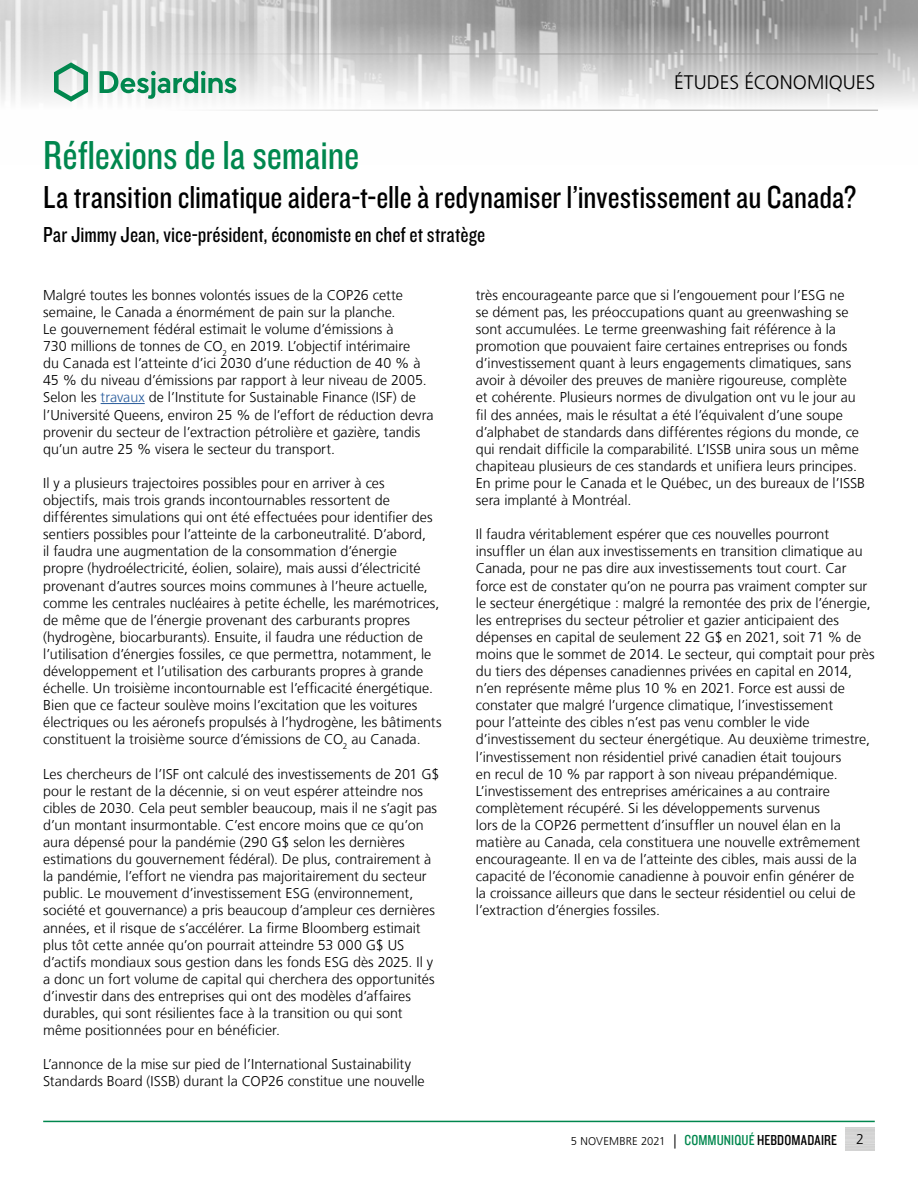
<style>
.page{position:relative;width:918px;height:1188px;background:#fff}
.page>*{position:absolute;margin:0;border:0;box-sizing:border-box;transform-origin:0 0}
.t1{font:42px "Knockout 29 Junior Ltweight";letter-spacing:-.005em;color:#00874e}
.t2{font:33px "Knockout 29 Junior Ltweight";color:#000}
.t3{font:22.5px "Knockout 29 Junior Ltweight";letter-spacing:.005em;color:#000}
.t4{font:300 19.5px "Frutiger LT";color:#000}
.t5{font:300 14.25px/17.1px "Frutiger LT";color:#000}
.t6{font:300 11.25px "Frutiger LT";letter-spacing:.01em;color:#000}
.s1{color:#275b9b}
.s2{font-size:14.25px}
.s3{font-family:"Knockout 29 Junior Ltweight";font-weight:400;font-size:15px;color:#00874e}
.s4{font-family:"Knockout 29 Junior Ltweight";font-weight:400;font-size:15px}
</style>
<div class="page">
<img style="left:0;top:0;width:918px;height:110px">
<hr style="left:0;top:54px;width:878px;height:1px;background:#9d9d9c">
<hr style="left:0;top:110px;width:878px;height:1px;background:#9d9d9c">
<svg style="left:54px;top:62px;width:34px;height:40px"></svg>
<svg style="left:100px;top:71px;width:136px;height:28px"></svg>
<hr style="left:43px;top:1121px;width:832px;height:1px;background:#00874e">
<hr style="left:101px;top:403px;width:44px;height:1px;background:#275b9b">
<h3 class="t4" style="left:674px;top:72px;width:203px">ÉTUDES ÉCONOMIQUES</h3>
<h1 class="t1" style="left:43px;top:128px;width:317px">Réflexions de la semaine</h1>
<h2 class="t2" style="left:43px;top:176px;width:814px">La transition climatique aidera-t-elle à redynamiser l’investissement au Canada?</h2>
<h3 class="t3" style="left:43px;top:220px;width:443px">Par Jimmy Jean, vice-président, économiste en chef et stratège</h3>
<p class="t5" style="left:43px;top:287px;width:392px">Malgré toutes les bonnes volontés issues de la COP26 cette semaine, le Canada a énormément de pain sur la planche.<br>Le gouvernement fédéral estimait le volume d’émissions à<br>730 millions de tonnes de CO<sub>2</sub> en 2019. L’objectif intérimaire<br>du Canada est l’atteinte d’ici 2030 d’une réduction de 40 % à 45 % du niveau d’émissions par rapport à leur niveau de 2005.<br>Selon les <span class="s1">travaux</span> de l’Institute for Sustainable Finance (ISF) de l’Université Queens, environ 25 % de l’effort de réduction devra provenir du secteur de l’extraction pétrolière et gazière, tandis qu’un autre 25 % visera le secteur du transport.</p>
<p class="t5" style="left:43px;top:475px;width:400px">Il y a plusieurs trajectoires possibles pour en arriver à ces objectifs, mais trois grands incontournables ressortent de différentes simulations qui ont été effectuées pour identifier des sentiers possibles pour l’atteinte de la carboneutralité. D’abord,<br>il faudra une augmentation de la consommation d’énergie<br>propre (hydroélectricité, éolien, solaire), mais aussi d’électricité provenant d’autres sources moins communes à l’heure actuelle, comme les centrales nucléaires à petite échelle, les marémotrices, de même que de l’énergie provenant des carburants propres (hydrogène, biocarburants). Ensuite, il faudra une réduction de l’utilisation d’énergies fossiles, ce que permettra, notamment, le développement et l’utilisation des carburants propres à grande échelle. Un troisième incontournable est l’efficacité énergétique.<br>Bien que ce facteur soulève moins l’excitation que les voitures électriques ou les aéronefs propulsés à l’hydrogène, les bâtiments constituent la troisième source d’émissions de CO<sub>2</sub> au Canada.</p>
<p class="t5" style="left:43px;top:765px;width:398px">Les chercheurs de l’ISF ont calculé des investissements de 201 G$ pour le restant de la décennie, si on veut espérer atteindre nos cibles de 2030. Cela peut sembler beaucoup, mais il ne s’agit pas d’un montant insurmontable. C’est encore moins que ce qu’on aura dépensé pour la pandémie (290 G$ selon les dernières estimations du gouvernement fédéral). De plus, contrairement à la pandémie, l’effort ne viendra pas majoritairement du secteur public. Le mouvement d’investissement ESG (environnement, société et gouvernance) a pris beaucoup d’ampleur ces dernières années, et il risque de s’accélérer. La firme Bloomberg estimait plus tôt cette année qu’on pourrait atteindre 53 000 G$ US d’actifs mondiaux sous gestion dans les fonds ESG dès 2025. Il y a donc un fort volume de capital qui cherchera des opportunités d’investir dans des entreprises qui ont des modèles d’affaires durables, qui sont résilientes face à la transition ou qui sont même positionnées pour en bénéficier.</p>
<p class="t5" style="left:43px;top:1056px;width:383px">L’annonce de la mise sur pied de l’International Sustainability<br>Standards Board (ISSB) durant la COP26 constitue une nouvelle</p>
<p class="t5" style="left:476px;top:287px;width:391px">très encourageante parce que si l’engouement pour l’ESG ne<br>se dément pas, les préoccupations quant au greenwashing se sont accumulées. Le terme greenwashing fait référence à la promotion que pouvaient faire certaines entreprises ou fonds d’investissement quant à leurs engagements climatiques, sans avoir à dévoiler des preuves de manière rigoureuse, complète<br>et cohérente. Plusieurs normes de divulgation ont vu le jour au fil des années, mais le résultat a été l’équivalent d’une soupe d’alphabet de standards dans différentes régions du monde, ce qui rendait difficile la comparabilité. L’ISSB unira sous un même chapiteau plusieurs de ces standards et unifiera leurs principes.<br>En prime pour le Canada et le Québec, un des bureaux de l’ISSB sera implanté à Montréal.</p>
<p class="t5" style="left:476px;top:526px;width:400px">Il faudra véritablement espérer que ces nouvelles pourront insuffler un élan aux investissements en transition climatique au Canada, pour ne pas dire aux investissements tout court. Car force est de constater qu’on ne pourra pas vraiment compter sur le secteur énergétique : malgré la remontée des prix de l’énergie, les entreprises du secteur pétrolier et gazier anticipaient des dépenses en capital de seulement 22 G$ en 2021, soit 71 % de moins que le sommet de 2014. Le secteur, qui comptait pour près du tiers des dépenses canadiennes privées en capital en 2014, n’en représente même plus 10 % en 2021. Force est aussi de constater que malgré l’urgence climatique, l’investissement<br>pour l’atteinte des cibles n’est pas venu combler le vide d’investissement du secteur énergétique. Au deuxième trimestre, l’investissement non résidentiel privé canadien était toujours<br>en recul de 10 % par rapport à son niveau prépandémique.<br>L’investissement des entreprises américaines a au contraire complètement récupéré. Si les développements survenus<br>lors de la COP26 permettent d’insuffler un nouvel élan en la matière au Canada, cela constituera une nouvelle extrêmement encourageante. Il en va de l’atteinte des cibles, mais aussi de la capacité de l’économie canadienne à pouvoir enfin générer de<br>la croissance ailleurs que dans le secteur résidentiel ou celui de l’extraction d’énergies fossiles.</p>
<p class="t6" style="left:571px;top:1135px;width:268px">5 NOVEMBRE 2021 <span class="s2">|</span> <span class="s3">COMMUNIQUÉ</span> <span class="s4">HEBDOMADAIRE</span></p>
<p class="t5" style="left:856px;top:1131px;width:9px">2</p>
</div>
